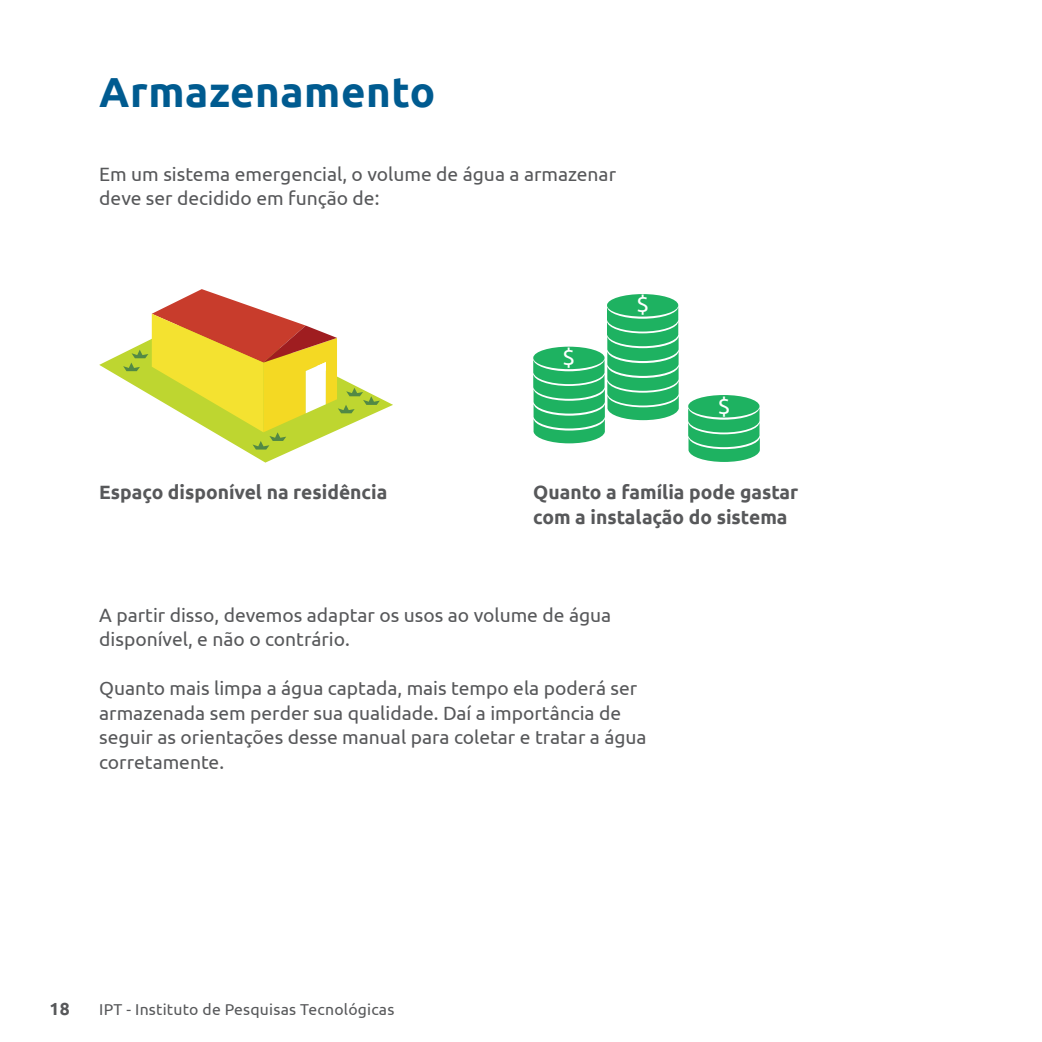
<style>
.page{position:relative;width:1042px;height:1042px;background:#fff}
.page>*{position:absolute;margin:0;border:0;box-sizing:border-box;transform-origin:0 0}
.Titulo_1{font:700 42px "Ubuntu";letter-spacing:.015em;color:#005b90}
.t1{font:22.4px "Ubuntu";color:#fff}
.Paragrafo{font:19.25px/24.5px "Ubuntu";color:#57585a}
.Paragrafo-2{font:700 19.25px/24.5px "Ubuntu";color:#57585a}
.t2{font:700 17.5px "Ubuntu";color:#57585a}
.t3{font:15.75px "Ubuntu";letter-spacing:.015em;color:#57585a}
</style>
<div class="page">
<svg style="left:99px;top:353px;width:294px;height:109px"></svg>
<svg style="left:123px;top:289px;width:257px;height:160px"></svg>
<svg style="left:533px;top:294px;width:146px;height:149px"></svg>
<svg style="left:688px;top:395px;width:72px;height:67px"></svg>
<p class="Titulo_1" style="left:99px;top:67px;width:338px">Armazenamento</p>
<p class="Paragrafo" style="left:99px;top:161px;width:518px">Em um sistema emergencial, o volume de água a armazenar deve ser decidido em função de:</p>
<p class="t1" style="left:562px;top:343px;width:14px">$</p>
<p class="t1" style="left:636px;top:291px;width:14px">$</p>
<p class="t1" style="left:718px;top:392px;width:14px">$</p>
<p class="Paragrafo-2" style="left:99px;top:480px;width:290px">Espaço disponível na residência</p>
<p class="Paragrafo-2" style="left:533px;top:480px;width:267px">Quanto a família pode gastar com a instalação do sistema</p>
<p class="Paragrafo" style="left:99px;top:602px;width:514px">A partir disso, devemos adaptar os usos ao volume de água disponível, e não o contrário.</p>
<p class="Paragrafo" style="left:99px;top:676px;width:549px">Quanto mais limpa a água captada, mais tempo ela poderá ser armazenada sem perder sua qualidade. Daí a importância de seguir as orientações desse manual para coletar e tratar a água corretamente.</p>
<p class="t2" style="left:50px;top:998px;width:22px">18</p>
<p class="t3" style="left:99px;top:999px;width:297px">IPT - Instituto de Pesquisas Tecnológicas</p>
</div>
